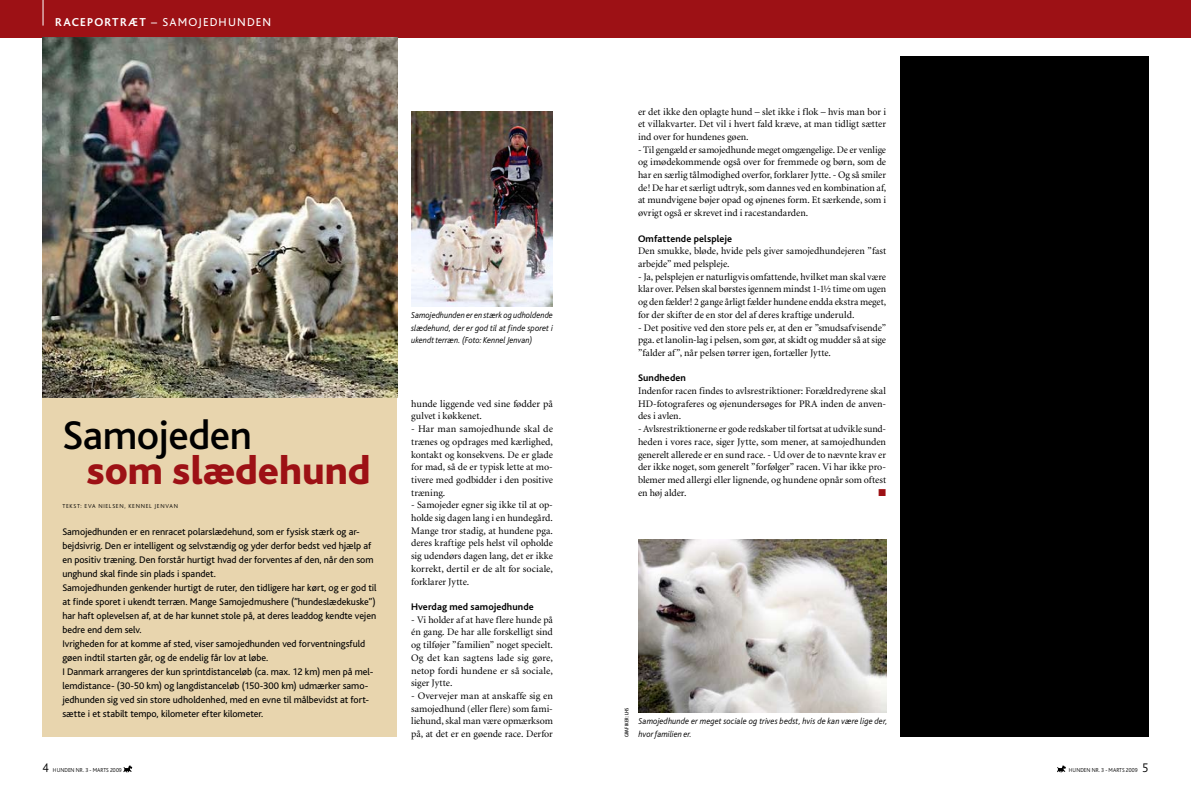
<style>
.page{position:relative;width:1191px;height:794px;background:#fff}
.page>*{position:absolute;margin:0;border:0;box-sizing:border-box;transform-origin:0 0}
.t1{font:500 42px "Bliss";letter-spacing:-.01em;color:#000}
.t2{font:800 41px "Bliss";color:#9d1115}
.t3{font:12px "Bliss";letter-spacing:.095em;color:#fff}
.t4{font:10px/12.7px "Minion";color:#000;text-align:justify}
.t5{font:10px/14px "Bliss";letter-spacing:-.005em;color:#000}
.t6{font:700 10px "Bliss";letter-spacing:.01em;color:#000}
.t7{font:10px "Zapf Dingbats ITC";color:#9d1115}
.t8{font:italic 300 9px/12.7px "Bliss";letter-spacing:.005em;color:#000;text-align:justify;scale:.95 1}
.t9{font:italic 300 9px/12.7px "Bliss";letter-spacing:.005em;color:#000;scale:.96 1}
.t10{font:300 6px "Bliss";letter-spacing:.11em;color:#000}
.t11{font:300 6px "Bliss";letter-spacing:.11em;color:#000;scale:.93 1}
.t12{font:300 6px "Bliss";letter-spacing:.015em;color:#000;scale:.93 1}
.t13{font:condensed 5px "Formata";letter-spacing:.03em;color:#000}
.s1{font-weight:700}
</style>
<div class="page">
<div style="left:43px;top:57px;width:354px;height:680px;background:#e8d5ae"></div>
<div style="left:0;top:0;width:1191px;height:37px;background:#9d1115"></div>
<svg style="left:43px;top:0;width:1px;height:26px"></svg>
<img style="left:43px;top:37px;width:354px;height:361px">
<div style="left:900px;top:57px;width:248px;height:680px;background:#000"></div>
<svg style="left:123px;top:765px;width:9px;height:7px"></svg>
<svg style="left:1057px;top:765px;width:8px;height:7px"></svg>
<img style="left:411px;top:111px;width:141px;height:195px">
<img style="left:638px;top:540px;width:248px;height:172px">
<p class="t3" style="left:55px;top:15px;width:218px"><span class="s1">RACEPORTRÆT</span> – SAMOJEDHUNDEN</p>
<h1 class="t1" style="left:62px;top:413px;width:191px">Samojeden</h1>
<h2 class="t2" style="left:87px;top:449px;width:285px">som slædehund</h2>
<p class="t10" style="left:62px;top:503px;width:117px">TEKST: EVA N IELSEN, KENNEL JENVAN</p>
<p class="t5" style="left:62px;top:525px;width:316px">Samojedhunden er en renracet polarslædehund, som er fysisk stærk og ar&shy;bejdsivrig. Den er intelligent og selvstændig og yder derfor bedst ved hjælp af en positiv træning. Den forstår hurtigt hvad der forventes af den, når den som unghund skal finde sin plads i spandet.<br>Samojedhunden genkender hurtigt de ruter, den tidligere har kørt, og er god til at finde sporet i ukendt terræn. Mange Samojedmushere (”hundeslædekuske”) har haft oplevelsen af, at de har kunnet stole på, at deres leaddog kendte vejen bedre end dem selv.<br>Ivrigheden for at komme af sted, viser samojedhunden ved forventningsfuld gøen indtil starten går, og de endelig får lov at løbe.<br>I Danmark arrangeres der kun sprintdistanceløb (ca. max. 12 km) men på mel&shy;lemdistance- (30-50 km) og langdistanceløb (150-300 km) udmærker samo&shy;jedhunden sig ved sin store udholdenhed, med en evne til målbevidst at fort&shy;sætte i et stabilt tempo, kilometer efter kilometer.</p>
<p class="t8" style="left:411px;top:309px;width:151px">Samojedhunden er en stærk og udholdende slædehund, der er god til at finde sporet i ukendt terræn. (Foto: Kennel Jenvan)</p>
<p class="t4" style="left:411px;top:397px;width:143px">hunde liggende ved sine fødder på gulvet i køkkenet.</p>
<p class="t4" style="left:411px;top:423px;width:143px">- Har man samojedhunde skal de trænes og opdrages med kærlighed, kontakt og konsekvens. De er glade for mad, så de er typisk lette at mo&shy;tivere med godbidder i den positive træning.</p>
<p class="t4" style="left:411px;top:499px;width:143px">- Samojeder egner sig ikke til at op&shy;holde sig dagen lang i en hundegård.<br>Mange tror stadig, at hundene pga. deres kraftige pels helst vil opholde sig udendørs dagen lang, det er ikke korrekt, dertil er de alt for sociale, forklarer Jytte.</p>
<p class="t6" style="left:411px;top:601px;width:124px">Hverdag med samojedhunde</p>
<p class="t4" style="left:411px;top:613px;width:143px">- Vi holder af at have flere hunde på én gang. De har alle forskelligt sind og tilføjer ”familien” noget specielt.<br>Og det kan sagtens lade sig gøre, netop fordi hundene er så sociale, siger Jytte.</p>
<p class="t4" style="left:411px;top:690px;width:143px">- Overvejer man at anskaffe sig en samojedhund (eller flere) som fami&shy;liehund, skal man være opmærksom på, at det er en gøende race. Derfor</p>
<p class="t4" style="left:638px;top:105px;width:250px">er det ikke den oplagte hund – slet ikke i flok – hvis man bor i et villakvarter. Det vil i hvert fald kræve, at man tidligt sætter ind over for hundenes gøen.</p>
<p class="t4" style="left:638px;top:143px;width:250px">- Til gengæld er samojedhunde meget omgængelige. De er venlige og imødekommende også over for fremmede og børn, som de har en særlig tålmodighed overfor, forklarer Jytte. - Og så smiler de! De har et særligt udtryk, som dannes ved en kombination af, at mundvigene bøjer opad og øjnenes form. Et særkende, som i øvrigt også er skrevet ind i racestandarden.</p>
<p class="t6" style="left:638px;top:233px;width:96px">Omfattende pelspleje</p>
<p class="t4" style="left:638px;top:245px;width:250px">Den smukke, bløde, hvide pels giver samojedhundejeren ”fast arbejde” med pelspleje.</p>
<p class="t4" style="left:638px;top:270px;width:250px">- Ja, pelsplejen er naturligvis omfattende, hvilket man skal være klar over. Pelsen skal børstes igennem mindst 1-1½ time om ugen og den fælder! 2 gange årligt fælder hundene endda ekstra meget, for der skifter de en stor del af deres kraftige underuld.</p>
<p class="t4" style="left:638px;top:321px;width:250px">- Det positive ved den store pels er, at den er ”smudsafvisende” pga. et lanolin-lag i pelsen, som gør, at skidt og mudder så at sige ”falder af”, når pelsen tørrer igen, fortæller Jytte.</p>
<p class="t6" style="left:638px;top:373px;width:49px">Sundheden</p>
<p class="t4" style="left:638px;top:385px;width:250px">Indenfor racen findes to avlsrestriktioner: Forældredyrene skal HD-fotograferes og øjenundersøges for PRA inden de anven&shy;des i avlen.</p>
<p class="t4" style="left:638px;top:423px;width:250px">- Avlsrestriktionerne er gode redskaber til fortsat at udvikle sund&shy;heden i vores race, siger Jytte, som mener, at samojedhunden generelt allerede er en sund race. - Ud over de to nævnte krav er der ikke noget, som generelt ”forfølger” racen. Vi har ikke pro&shy;blemer med allergi eller lignende, og hundene opnår som oftest en høj alder.</p>
<p class="t7" style="left:878px;top:487px;width:9px">■</p>
<p class="t13" style="left:624px;top:737px;width:31px;rotate:-90deg">GRAFIKER: LHS</p>
<p class="t9" style="left:638px;top:715px;width:261px">Samojedhunde er meget sociale og trives bedst, hvis de kan være lige der, hvor familien er.</p>
<p class="t11" style="left:53px;top:767px;width:13px">HUNDEN</p>
<p class="t12" style="left:76px;top:767px;width:51px">NR. 3 - MARTS 2009</p>
<p class="t11" style="left:1068px;top:767px;width:13px">HUNDEN</p>
<p class="t11" style="left:1091px;top:767px;width:51px">NR. 3 - MARTS 2009</p>
</div>
